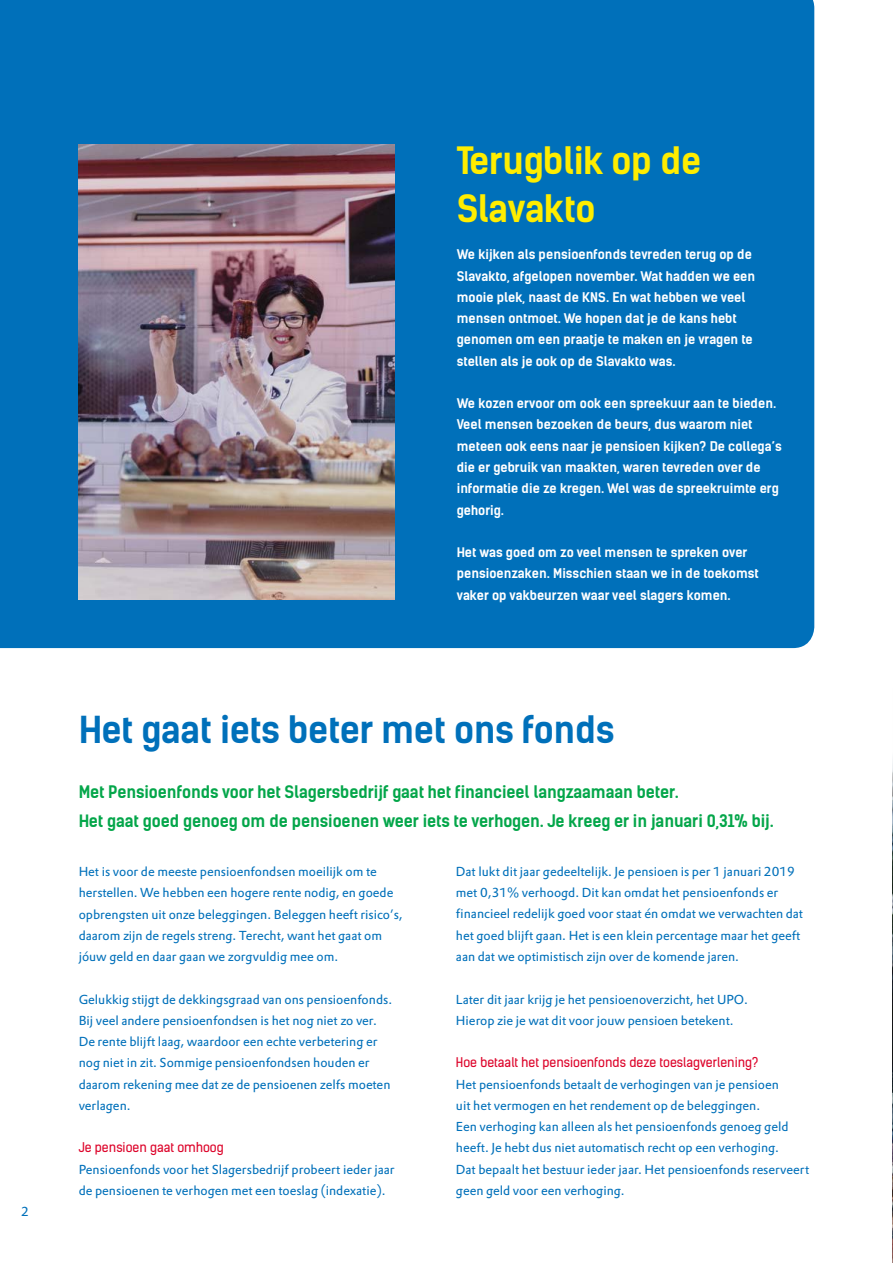
<style>
.page{position:relative;width:893px;height:1263px;background:#fff}
.page>*{position:absolute;margin:0;border:0;box-sizing:border-box;transform-origin:0 0}
.t1{font:700 36px "Kelson Sans";letter-spacing:-.01em;color:#0070ba}
.t2{font:700 36px/48px "Kelson Sans";letter-spacing:-.01em;color:#ffed00}
.t3{font:700 16.5px/28.5px "Kelson Sans";letter-spacing:-.005em;color:#04a64a}
.t4{font:12.75px/21.3px "DTL Prokyon T";color:#0070ba}
.t5{font:700 12.75px/21.3px "Kelson Sans";color:#fff}
.t6{font:12.75px "Kelson Sans";color:#dd052b}
</style>
<div class="page">
<img style="left:892px;top:760px;width:1px;height:503px">
<div style="left:0;top:0;width:814px;height:648px;background:#0070ba"></div>
<img style="left:79px;top:145px;width:315px;height:455px">
<p class="t4" style="left:21px;top:1201px;width:9px">2</p>
<h1 class="t2" style="left:457px;top:136px;width:246px">Terugblik op de<br>Slavakto</h1>
<p class="t5" style="left:457px;top:244px;width:300px">We kijken als pensioenfonds tevreden terug op de Slavakto, afgelopen november. Wat hadden we een mooie plek, naast de KNS. En wat hebben we veel mensen ontmoet. We hopen dat je de kans hebt genomen om een praatje te maken en je vragen te stellen als je ook op de Slavakto was.</p>
<p class="t5" style="left:457px;top:393px;width:326px">We kozen ervoor om ook een spreekuur aan te bieden.<br>Veel mensen bezoeken de beurs, dus waarom niet meteen ook eens naar je pensioen kijken? De collega’s die er gebruik van maakten, waren tevreden over de informatie die ze kregen. Wel was de spreekruimte erg gehorig.</p>
<p class="t5" style="left:457px;top:542px;width:304px">Het was goed om zo veel mensen te spreken over pensioenzaken. Misschien staan we in de toekomst vaker op vakbeurzen waar veel slagers komen.</p>
<h1 class="t1" style="left:79px;top:707px;width:537px">Het gaat iets beter met ons fonds</h1>
<p class="t3" style="left:79px;top:778px;width:696px">Met Pensioenfonds voor het Slagersbedrijf gaat het financieel langzaamaan beter.<br>Het gaat goed genoeg om de pensioenen weer iets te verhogen. Je kreeg er in januari 0,31% bij.</p>
<p class="t4" style="left:79px;top:861px;width:326px">Het is voor de meeste pensioenfondsen moeilijk om te herstellen. We hebben een hogere rente nodig, en goede opbrengsten uit onze beleggingen. Beleggen heeft risico’s, daarom zijn de regels streng. Terecht, want het gaat om jóuw geld en daar gaan we zorgvuldig mee om.</p>
<p class="t4" style="left:79px;top:988px;width:315px">Gelukkig stijgt de dekkingsgraad van ons pensioenfonds.<br>Bij veel andere pensioenfondsen is het nog niet zo ver.<br>De rente blijft laag, waardoor een echte verbetering er nog niet in zit. Sommige pensioenfondsen houden er daarom rekening mee dat ze de pensioenen zelfs moeten verlagen.</p>
<p class="t6" style="left:79px;top:1140px;width:146px">Je pensioen gaat omhoog</p>
<p class="t4" style="left:79px;top:1158px;width:318px">Pensioenfonds voor het Slagersbedrijf probeert ieder jaar de pensioenen te verhogen met een toeslag (indexatie).</p>
<p class="t4" style="left:456px;top:860px;width:349px">Dat lukt dit jaar gedeeltelijk. Je pensioen is per 1 januari 2019 met 0,31% verhoogd. Dit kan omdat het pensioenfonds er financieel redelijk goed voor staat én omdat we verwachten dat het goed blijft gaan. Het is een klein percentage maar het geeft aan dat we optimistisch zijn over de komende jaren.</p>
<p class="t4" style="left:456px;top:988px;width:294px">Later dit jaar krijg je het pensioenoverzicht, het UPO.<br>Hierop zie je wat dit voor jouw pensioen betekent.</p>
<p class="t6" style="left:456px;top:1055px;width:304px">Hoe betaalt het pensioenfonds deze toeslagverlening?</p>
<p class="t4" style="left:456px;top:1073px;width:355px">Het pensioenfonds betaalt de verhogingen van je pensioen<br>uit het vermogen en het rendement op de beleggingen.<br>Een verhoging kan alleen als het pensioenfonds genoeg geld heeft. Je hebt dus niet automatisch recht op een verhoging.<br>Dat bepaalt het bestuur ieder jaar. Het pensioenfonds reserveert geen geld voor een verhoging.</p>
</div>
